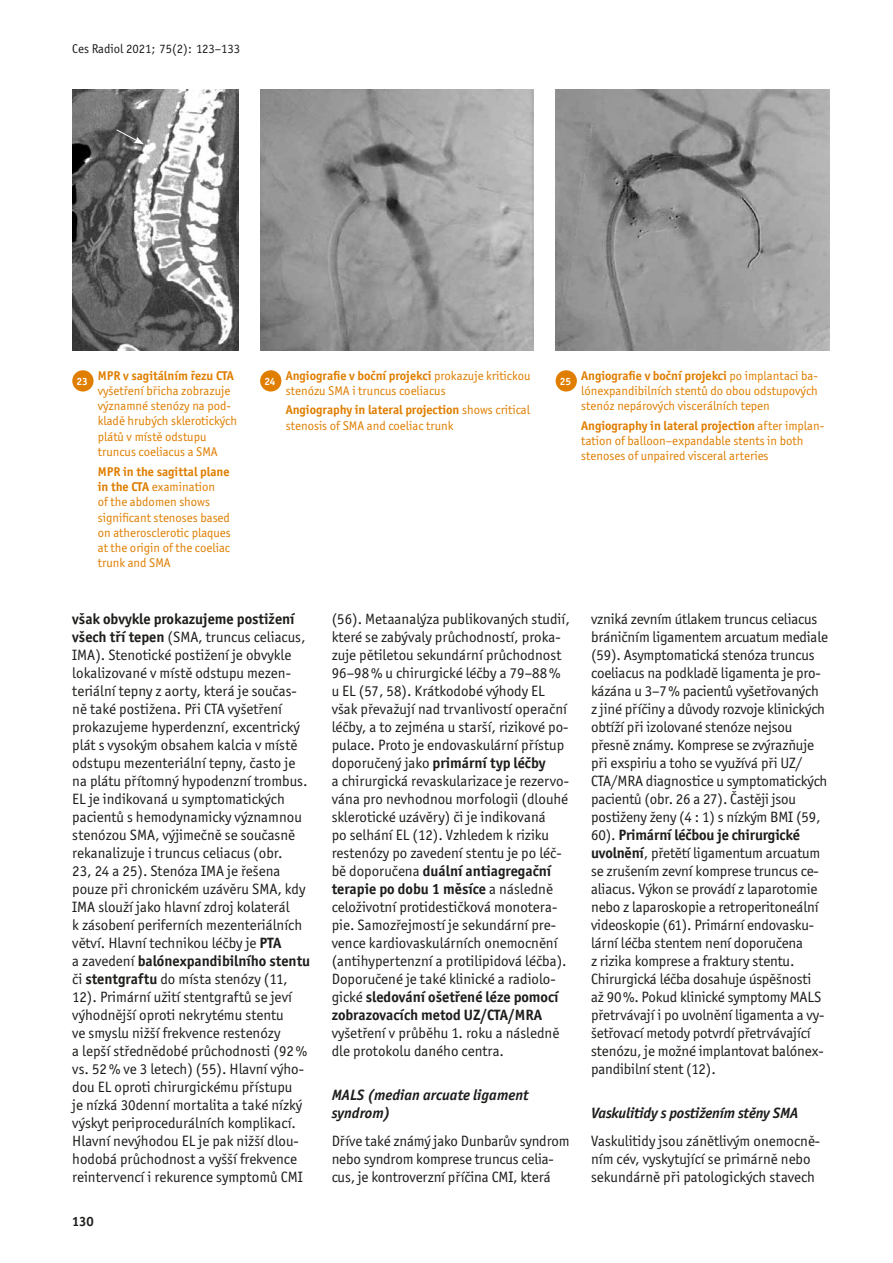
<style>
.page{position:relative;width:893px;height:1263px;background:#fff}
.page>*{position:absolute;margin:0;border:0;box-sizing:border-box;transform-origin:0 0}
.t1{font:15px/18px "Officina Sans Itc TOT";color:#1d1d1b}
.t2{font:italic 700 15px/18px "Officina Sans Itc TOT";letter-spacing:-.01em;color:#1d1d1b}
.t3{font:700 13.5px "Officina Sans Itc TOT";color:#1d1d1b}
.t4{font:12.75px/15.3px "Officina Sans Itc TOT";color:#df7e00}
.t5{font:12.75px "Officina Sans Itc TOT";color:#1d1d1b}
.s1{font-weight:700}
</style>
<div class="page">
<img style="left:73px;top:89px;width:165px;height:261px">
<img style="left:260px;top:89px;width:274px;height:261px">
<img style="left:556px;top:89px;width:273px;height:261px">
<div style="left:556px;top:370px;width:21px;height:21px;background:#df7e00;border-radius:50%"></div>
<div style="left:72px;top:370px;width:22px;height:21px;background:#df7e00;border-radius:50%"></div>
<div style="left:260px;top:370px;width:21px;height:21px;background:#df7e00;border-radius:50%"></div>
<svg style="left:116px;top:129px;width:28px;height:15px"></svg>
<p class="t5" style="left:72px;top:41px;width:169px">Ces Radiol 2021; 75(2): 123–133</p>
<p class="t4" style="left:98px;top:368px;width:141px;text-indent:-21px"><sub>23</sub> <span class="s1">MPR v sagitálním řezu CTA </span>vyšetření břicha zobrazuje významné stenózy na pod&shy;kladě hrubých sklerotických plátů v místě odstupu truncus coeliacus a SMA</p>
<p class="t4" style="left:98px;top:464px;width:135px"><span class="s1">MPR in the sagittal plane in the CTA</span> examination<br>of the abdomen shows significant stenoses based on atherosclerotic plaques at the origin of the coeliac trunk and SMA</p>
<p class="t4" style="left:286px;top:368px;width:246px;text-indent:-21px"><sub>24</sub> <span class="s1">Angiografie v boční projekci</span> prokazuje kritickou stenózu SMA i truncus coeliacus</p>
<p class="t4" style="left:286px;top:402px;width:246px"><span class="s1">Angiography in lateral projection</span> shows critical stenosis of SMA and coeliac trunk</p>
<p class="t4" style="left:581px;top:368px;width:238px;text-align:justify;text-indent:-21px"><sub>25</sub> <span class="s1">Angiografie v boční projekci</span> po implantaci ba&shy;lónexpandibilních stentů do obou odstupových stenóz nepárových viscerálních tepen</p>
<p class="t4" style="left:581px;top:418px;width:245px"><span class="s1">Angiography in lateral projection</span> after implan&shy;tation of balloon–expandable stents in both stenoses of unpaired visceral arteries</p>
<p class="t1" style="left:72px;top:610px;width:239px"><span class="s1">však obvykle prokazujeme postižení všech tří tepen</span> (SMA, truncus celiacus, IMA). Stenotické postižení je obvykle lokalizované v místě odstupu mezen&shy;teriální tepny z aorty, která je součas&shy;ně také postižena. Při CTA vyšetření prokazujeme hyperdenzní, excentrický plát s vysokým obsahem kalcia v místě odstupu mezenteriální tepny, často je na plátu přítomný hypodenzní trombus.<br>EL je indikovaná u symptomatických pacientů s hemodynamicky významnou stenózou SMA, výjimečně se současně rekanalizuje i truncus celiacus (obr.<br>23, 24 a 25). Stenóza IMA je řešena pouze při chronickém uzávěru SMA, kdy IMA slouží jako hlavní zdroj kolaterál<br>k zásobení periferních mezenteriálních větví. Hlavní technikou léčby je <span class="s1">PTA<br></span>a zavedení <span class="s1">balónexpandibilního stentu </span>či <span class="s1">stentgraftu</span> do místa stenózy (11, 12). Primární užití stentgraftů se jeví výhodnější oproti nekrytému stentu<br>ve smyslu nižší frekvence restenózy<br>a lepší střednědobé průchodnosti (92% vs. 52% ve 3 letech) (55). Hlavní výho&shy;dou EL oproti chirurgickému přístupu<br>je nízká 30denní mortalita a také nízký výskyt periprocedurálních komplikací.<br>Hlavní nevýhodou EL je pak nižší dlou&shy;hodobá průchodnost a vyšší frekvence reintervencí i rekurence symptomů CMI</p>
<p class="t1" style="left:332px;top:610px;width:240px">(56). Metaanalýza publikovaných studií, které se zabývaly průchodností, proka&shy;zuje pětiletou sekundární průchodnost 96–98% u chirurgické léčby a 79–88% u EL (57, 58). Krátkodobé výhody EL však převažují nad trvanlivostí operační léčby, a to zejména u starší, rizikové po&shy;pulace. Proto je endovaskulární přístup doporučený jako <span class="s1">primární typ léčby<br></span>a chirurgická revaskularizace je rezervo&shy;vána pro nevhodnou morfologii (dlouhé sklerotické uzávěry) či je indikovaná<br>po selhání EL (12). Vzhledem k riziku restenózy po zavedení stentu je po léč&shy;bě doporučena <span class="s1">duální antiagregační terapie po dobu 1 měsíce</span> a následně celoživotní protidestičková monotera&shy;pie. Samozřejmostí je sekundární pre&shy;vence kardiovaskulárních onemocnění (antihypertenzní a protilipidová léčba).<br>Doporučené je také klinické a radiolo&shy;gické <span class="s1">sledování ošetřené léze pomocí zobrazovacích metod UZ/CTA/MRA</span></p>
<p class="t1" style="left:332px;top:1024px;width:229px">vyšetření v průběhu 1. roku a následně dle protokolu daného centra.</p>
<p class="t2" style="left:332px;top:1085px;width:198px">MALS (median arcuate ligament syndrom)</p>
<p class="t1" style="left:332px;top:1132px;width:239px">Dříve také známý jako Dunbarův syndrom nebo syndrom komprese truncus celia&shy;cus, je kontroverzní příčina CMI, která</p>
<p class="t3" style="left:72px;top:1213px;width:23px">130</p>
<p class="t1" style="left:591px;top:610px;width:239px">vzniká zevním útlakem truncus celiacus bráničním ligamentem arcuatum mediale (59). Asymptomatická stenóza truncus coeliacus na podkladě ligamenta je pro&shy;kázána u 3–7% pacientů vyšetřovaných z jiné příčiny a důvody rozvoje klinických obtíží při izolované stenóze nejsou přesně známy. Komprese se zvýrazňuje při exspiriu a toho se využívá při UZ/ CTA/MRA diagnostice u symptomatických pacientů (obr. 26 a 27). Častěji jsou postiženy ženy (4 : 1) s nízkým BMI (59, 60). <span class="s1">Primární léčbou je chirurgické uvolnění</span>, přetětí ligamentum arcuatum se zrušením zevní komprese truncus ce&shy;aliacus. Výkon se provádí z laparotomie nebo z laparoskopie a retroperitoneální videoskopie (61). Primární endovasku&shy;lární léčba stentem není doporučena<br>z rizika komprese a fraktury stentu.<br>Chirurgická léčba dosahuje úspěšnosti<br>až 90%. Pokud klinické symptomy MALS přetrvávají i po uvolnění ligamenta a vy&shy;šetřovací metody potvrdí přetrvávající stenózu, je možné implantovat balónex&shy;pandibilní stent (12).</p>
<p class="t2" style="left:591px;top:1103px;width:209px">Vaskulitidy s postižením stěny SMA</p>
<p class="t1" style="left:591px;top:1132px;width:231px">Vaskulitidy jsou zánětlivým onemocně&shy;ním cév, vyskytující se primárně nebo sekundárně při patologických stavech</p>
</div>
